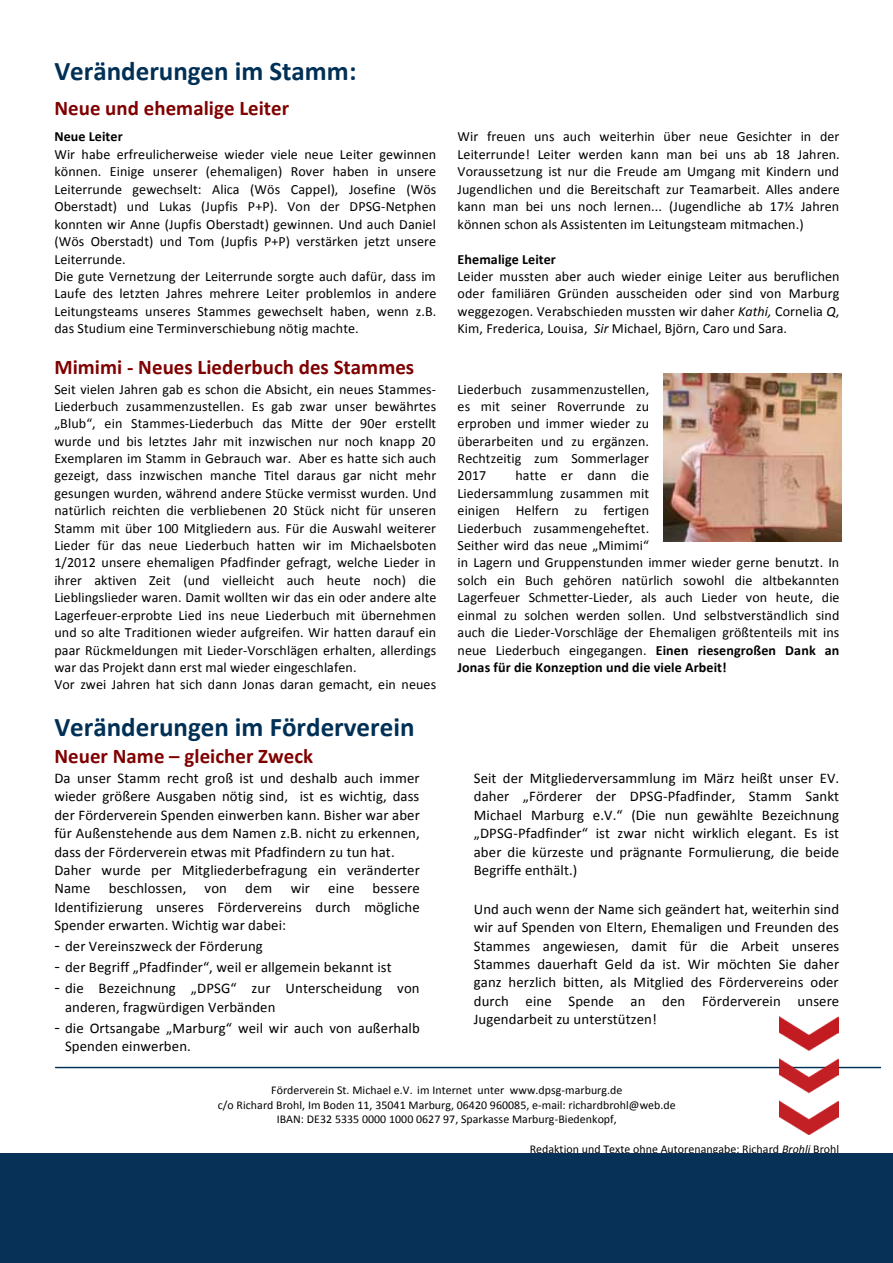
<style>
.page{position:relative;width:893px;height:1263px;background:#fff}
.page>*{position:absolute;margin:0;border:0;box-sizing:border-box;transform-origin:0 0}
.t1{font:700 27px "Calibri";color:#003056}
.t2{font:700 20.85px "Calibri";letter-spacing:.005em;color:#800000}
.t3{font:14.7px/18.3px "Calibri";letter-spacing:.01em;color:#000}
.t4{font:14.1px/17.4px "Calibri";letter-spacing:.005em;color:#000}
.t5{font:700 14.1px "Calibri";letter-spacing:.005em;color:#000}
.t6{font:11.85px/14.5px "Calibri";letter-spacing:.005em;color:#000;text-align:center}
.s1{font-style:italic}
.s2{font-weight:700}
.s3{font-size:18px}
</style>
<div class="page">
<hr style="left:55px;top:1067px;width:825px;height:1px;background:#003056">
<img style="left:779px;top:1016px;width:59px;height:119px">
<img style="left:663px;top:373px;width:178px;height:168px">
<div style="left:0;top:1154px;width:893px;height:109px;background:#073156"></div>
<h1 class="t1" style="left:54px;top:55px;width:304px">Veränderungen im Stamm:</h1>
<h2 class="t2" style="left:54px;top:95px;width:236px">Neue und ehemalige Leiter</h2>
<p class="t5" style="left:54px;top:128px;width:70px">Neue Leiter</p>
<p class="t4" style="left:54px;top:145px;width:384px">Wir habe erfreulicherweise wieder viele neue Leiter gewinnen können. Einige unserer (ehemaligen) Rover haben in unsere Leiterrunde gewechselt: Alica (Wös Cappel), Josefine (Wös Oberstadt) und Lukas (Jupfis P+P). Von der DPSG-Netphen konnten wir Anne (Jupfis Oberstadt) gewinnen. Und auch Daniel (Wös Oberstadt) und Tom (Jupfis P+P) verstärken jetzt unsere Leiterrunde.<br>Die gute Vernetzung der Leiterrunde sorgte auch dafür, dass im Laufe des letzten Jahres mehrere Leiter problemlos in andere Leitungsteams unseres Stammes gewechselt haben, wenn z.B. das Studium eine Terminverschiebung nötig machte.</p>
<p class="t4" style="left:458px;top:127px;width:384px;text-align:justify">Wir freuen uns auch weiterhin über neue Gesichter in der Leiterrunde! Leiter werden kann man bei uns ab 18 Jahren.<br>Voraussetzung ist nur die Freude am Umgang mit Kindern und Jugendlichen und die Bereitschaft zur Teamarbeit. Alles andere kann man bei uns noch lernen... (Jugendliche ab 17½ Jahren können schon als Assistenten im Leitungsteam mitmachen.)</p>
<p class="t5" style="left:458px;top:250px;width:100px">Ehemalige Leiter</p>
<p class="t4" style="left:458px;top:267px;width:384px;text-align:justify">Leider mussten aber auch wieder einige Leiter aus beruflichen oder familiären Gründen ausscheiden oder sind von Marburg weggezogen. Verabschieden mussten wir daher <span class="s1">Kathi,</span> Cornelia <span class="s1">Q</span>, Kim, Frederica, Louisa, <span class="s1">Sir</span> Michael, Björn, Caro und Sara.</p>
<h2 class="t2" style="left:54px;top:355px;width:361px">Mimimi - Neues Liederbuch des Stammes</h2>
<p class="t4" style="left:54px;top:379px;width:384px">Seit vielen Jahren gab es schon die Absicht, ein neues Stammes-Liederbuch zusammenzustellen. Es gab zwar unser bewährtes „Blub“, ein Stammes-Liederbuch das Mitte der 90er erstellt wurde und bis letztes Jahr mit inzwischen nur noch knapp 20<br>Exemplaren im Stamm in Gebrauch war. Aber es hatte sich auch gezeigt, dass inzwischen manche Titel daraus gar nicht mehr gesungen wurden, während andere Stücke vermisst wurden. Und natürlich reichten die verbliebenen 20 Stück nicht für unseren Stamm mit über 100 Mitgliedern aus. Für die Auswahl weiterer Lieder für das neue Liederbuch hatten wir im Michaelsboten 1/2012 unsere ehemaligen Pfadfinder gefragt, welche Lieder in ihrer aktiven Zeit (und vielleicht auch heute noch) die Lieblingslieder waren. Damit wollten wir das ein oder andere alte Lagerfeuer-erprobte Lied ins neue Liederbuch mit übernehmen und so alte Traditionen wieder aufgreifen. Wir hatten darauf ein paar Rückmeldungen mit Lieder-Vorschlägen erhalten, allerdings war das Projekt dann erst mal wieder eingeschlafen.<br>Vor zwei Jahren hat sich dann Jonas daran gemacht, ein neues</p>
<p class="t4" style="left:458px;top:379px;width:193px;text-align:justify">Liederbuch zusammenzustellen, es mit seiner Roverrunde zu erproben und immer wieder zu überarbeiten und zu ergänzen.<br>Rechtzeitig zum Sommerlager 2017</p>
<p class="t4" style="left:458px;top:466px;width:384px;text-indent:58px">hatte er dann die<br>Liedersammlung zusammen mit<br>einigen Helfern zu fertigen<br>Liederbuch zusammengeheftet.<br>Seither wird das neue „Mimimi“<br>in Lagern und Gruppenstunden immer wieder gerne benutzt. In solch ein Buch gehören natürlich sowohl die altbekannten Lagerfeuer Schmetter-Lieder, als auch Lieder von heute, die einmal zu solchen werden sollen. Und selbstverständlich sind auch die Lieder-Vorschläge der Ehemaligen größtenteils mit ins neue Liederbuch eingegangen. <span class="s2">Einen riesengroßen Dank an Jonas für die Konzeption und die viele Arbeit!</span></p>
<h1 class="t1" style="left:54px;top:710px;width:362px">Veränderungen im Förderverein</h1>
<h2 class="t2" style="left:54px;top:743px;width:260px">Neuer Name – gleicher Zweck</h2>
<p class="t3" style="left:54px;top:769px;width:367px">Da unser Stamm recht groß ist und deshalb auch immer wieder größere Ausgaben nötig sind, ist es wichtig, dass der Förderverein Spenden einwerben kann. Bisher war aber für Außenstehende aus dem Namen z.B. nicht zu erkennen, dass der Förderverein etwas mit Pfadfindern zu tun hat.<br>Daher wurde per Mitgliederbefragung ein veränderter Name beschlossen, von dem wir eine bessere Identifizierung unseres Fördervereins durch mögliche Spender erwarten. Wichtig war dabei:</p>
<p class="t3" style="left:54px;top:936px;width:210px"><span class="s3">-</span> der Vereinszweck der Förderung</p>
<p class="t3" style="left:54px;top:957px;width:339px"><span class="s3">-</span> der Begriff „Pfadfinder“, weil er allgemein bekannt ist</p>
<p class="t3" style="left:65px;top:979px;width:356px;text-indent:-11px"><span class="s3">-</span> die Bezeichnung „DPSG“ zur Unterscheidung von anderen, fragwürdigen Verbänden</p>
<p class="t3" style="left:65px;top:1018px;width:356px;text-indent:-11px"><span class="s3">-</span> die Ortsangabe „Marburg“ weil wir auch von außerhalb<br>Spenden einwerben.</p>
<p class="t3" style="left:474px;top:769px;width:367px;text-align:justify">Seit der Mitgliederversammlung im März heißt unser EV. daher „Förderer der DPSG-Pfadfinder, Stamm Sankt Michael Marburg e.V.“ (Die nun gewählte Bezeichnung „DPSG-Pfadfinder“ ist zwar nicht wirklich elegant. Es ist aber die kürzeste und prägnante Formulierung, die beide Begriffe enthält.)</p>
<p class="t3" style="left:474px;top:899px;width:367px;text-align:justify">Und auch wenn der Name sich geändert hat, weiterhin sind wir auf Spenden von Eltern, Ehemaligen und Freunden des Stammes angewiesen, damit für die Arbeit unseres Stammes dauerhaft Geld da ist. Wir möchten Sie daher ganz herzlich bitten, als Mitglied des Fördervereins oder durch eine Spende an den Förderverein unsere Jugendarbeit zu unterstützen!</p>
<p class="t6" style="left:218px;top:1082px;width:459px">Förderverein St. Michael e.V. im Internet unter www.dpsg-marburg.de<br>c/o Richard Brohl, Im Boden 11, 35041 Marburg, 06420 960085, e-mail: richardbrohl@web.de<br>IBAN: DE32 5335 0000 1000 0627 97, Sparkasse Marburg-Biedenkopf,</p>
<p class="t6" style="left:530px;top:1141px;width:311px">Redaktion und Texte ohne Autorenangabe: Richard <span class="s1">Brohli</span> Brohl</p>
</div>
